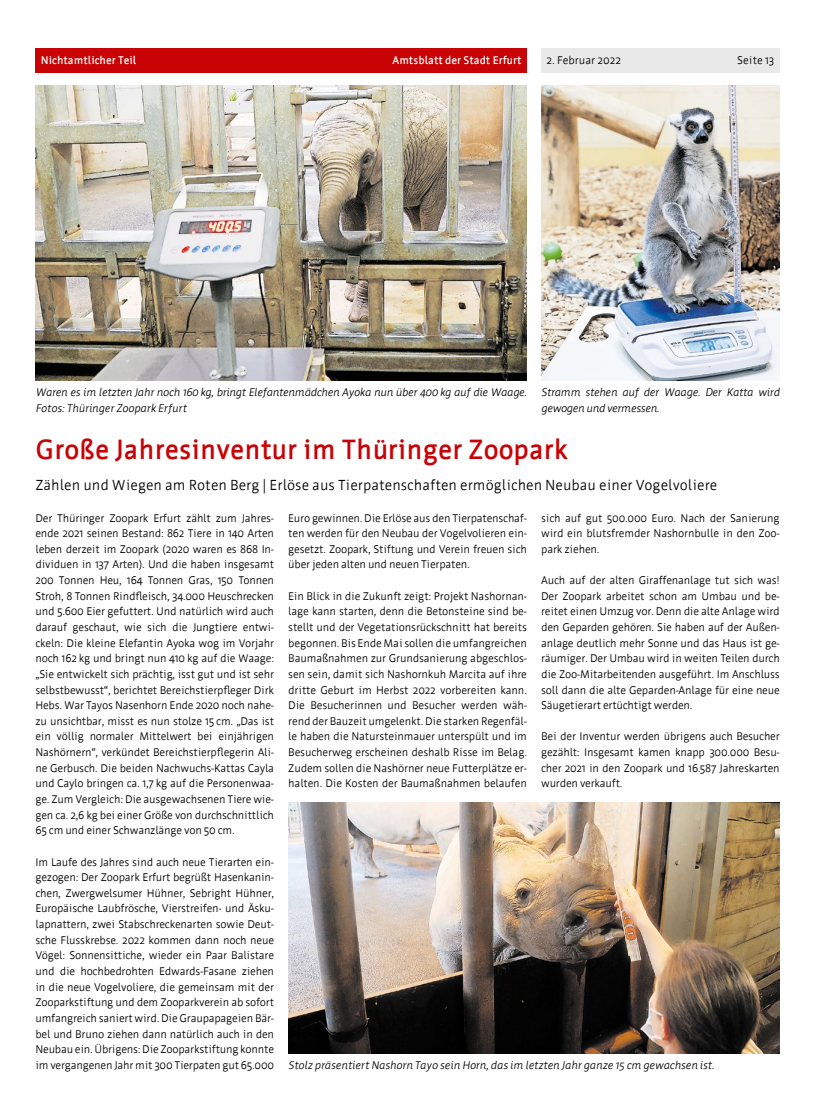
<style>
.page{position:relative;width:833px;height:1117px;background:#fff}
.page>*{position:absolute;margin:0;border:0;box-sizing:border-box;transform-origin:0 0}
.H1-u1{font:700 27.5px "Werk";color:#c80205}
.P-uz{font:14.38px "Werk";color:#000}
.P-Normal{font:11px/15.6px "Werk";letter-spacing:-.02em;color:#000;text-align:justify}
.P-bu{font:italic 11px/15.6px "Werk";letter-spacing:-.035em;color:#000}
.t1{font:700 11px "Werk";color:#fff}
.P-Normal-2{font:11px "Werk";color:#000}
</style>
<div class="page">
<div style="left:541px;top:48px;width:239px;height:25px;background:#e9e9e9"></div>
<div style="left:35px;top:48px;width:492px;height:25px;background:#c80205"></div>
<img style="left:35px;top:85px;width:492px;height:295px">
<img style="left:541px;top:85px;width:239px;height:295px">
<img style="left:288px;top:802px;width:492px;height:250px">
<p class="t1" style="left:41px;top:55px;width:97px">Nichtamtlicher Teil</p>
<p class="t1" style="left:392px;top:55px;width:131px">Amtsblatt der Stadt Erfurt</p>
<p class="P-Normal-2" style="left:546px;top:54px;width:76px">2. Februar 2022</p>
<p class="P-Normal" style="left:737px;top:53px;width:39px">Seite 13</p>
<p class="P-bu" style="left:35px;top:385px;width:493px">Waren es im letzten Jahr noch 160 kg, bringt Elefantenmädchen Ayoka nun über 400 kg auf die Waage.<br>Fotos: Thüringer Zoopark Erfurt</p>
<p class="P-bu" style="left:541px;top:385px;width:240px">Stramm stehen auf der Waage. Der Katta wird gewogen und vermessen.</p>
<h1 class="H1-u1" style="left:35px;top:434px;width:534px">Große Jahresinventur im Thüringer Zoopark</h1>
<p class="P-uz" style="left:35px;top:477px;width:683px">Zählen und Wiegen am Roten Berg | Erlöse aus Tierpatenschaften ermöglichen Neubau einer Vogelvoliere</p>
<p class="P-Normal" style="left:35px;top:510px;width:240px">Der Thüringer Zoopark Erfurt zählt zum Jahres&shy;ende 2021 seinen Bestand: 862 Tiere in 140 Arten leben derzeit im Zoopark (2020 waren es 868 In&shy;dividuen in 137 Arten). Und die haben insgesamt 200 Tonnen Heu, 164 Tonnen Gras, 150 Tonnen Stroh, 8 Tonnen Rindfleisch, 34.000 Heuschrecken und 5.600 Eier gefuttert. Und natürlich wird auch darauf geschaut, wie sich die Jungtiere entwi&shy;ckeln: Die kleine Elefantin Ayoka wog im Vorjahr noch 162 kg und bringt nun 410 kg auf die Waage: „Sie entwickelt sich prächtig, isst gut und ist sehr selbstbewusst“, berichtet Bereichstierpfleger Dirk Hebs. War Tayos Nasenhorn Ende 2020 noch nahe&shy;zu unsichtbar, misst es nun stolze 15 cm. „Das ist ein völlig normaler Mittelwert bei einjährigen Nashörnern“, verkündet Bereichstierpflegerin Ali&shy;ne Gerbusch. Die beiden Nachwuchs-Kattas Cayla und Caylo bringen ca. 1,7 kg auf die Personenwaa&shy;ge. Zum Vergleich: Die ausgewachsenen Tiere wie&shy;gen ca. 2,6 kg bei einer Größe von durchschnittlich 65 cm und einer Schwanzlänge von 50 cm.</p>
<p class="P-Normal" style="left:35px;top:853px;width:240px">Im Laufe des Jahres sind auch neue Tierarten ein&shy;gezogen: Der Zoopark Erfurt begrüßt Hasenkanin&shy;chen, Zwergwelsumer Hühner, Sebright Hühner, Europäische Laubfrösche, Vierstreifen- und Äsku&shy;lapnattern, zwei Stabschreckenarten sowie Deut&shy;sche Flusskrebse. 2022 kommen dann noch neue Vögel: Sonnensittiche, wieder ein Paar Balistare und die hochbedrohten Edwards-Fasane ziehen in die neue Vogelvoliere, die gemeinsam mit der Zooparkstiftung und dem Zooparkverein ab sofort umfangreich saniert wird. Die Graupapageien Bär&shy;bel und Bruno ziehen dann natürlich auch in den Neubau ein. Übrigens: Die Zooparkstiftung konnte im vergangenen Jahr mit 300 Tierpaten gut 65.000</p>
<p class="P-Normal" style="left:288px;top:510px;width:240px">Euro gewinnen. Die Erlöse aus den Tierpatenschaf&shy;ten werden für den Neubau der Vogelvolieren ein&shy;gesetzt. Zoopark, Stiftung und Verein freuen sich über jeden alten und neuen Tierpaten.</p>
<p class="P-Normal" style="left:288px;top:588px;width:240px">Ein Blick in die Zukunft zeigt: Projekt Nashornan&shy;lage kann starten, denn die Betonsteine sind be&shy;stellt und der Vegetationsrückschnitt hat bereits begonnen. Bis Ende Mai sollen die umfangreichen Baumaßnahmen zur Grundsanierung abgeschlos&shy;sen sein, damit sich Nashornkuh Marcita auf ihre dritte Geburt im Herbst 2022 vorbereiten kann.<br>Die Besucherinnen und Besucher werden wäh&shy;rend der Bauzeit umgelenkt. Die starken Regenfäl&shy;le haben die Natursteinmauer unterspült und im Besucherweg erscheinen deshalb Risse im Belag.<br>Zudem sollen die Nashörner neue Futterplätze er&shy;halten. Die Kosten der Baumaßnahmen belaufen</p>
<p class="P-Normal" style="left:541px;top:510px;width:240px">sich auf gut 500.000 Euro. Nach der Sanierung wird ein blutsfremder Nashornbulle in den Zoo&shy;park ziehen.</p>
<p class="P-Normal" style="left:541px;top:572px;width:240px">Auch auf der alten Giraffenanlage tut sich was!<br>Der Zoopark arbeitet schon am Umbau und be&shy;reitet einen Umzug vor. Denn die alte Anlage wird den Geparden gehören. Sie haben auf der Außen&shy;anlage deutlich mehr Sonne und das Haus ist ge&shy;räumiger. Der Umbau wird in weiten Teilen durch die Zoo-Mitarbeitenden ausgeführt. Im Anschluss soll dann die alte Geparden-Anlage für eine neue Säugetierart ertüchtigt werden.</p>
<p class="P-Normal" style="left:541px;top:728px;width:240px">Bei der Inventur werden übrigens auch Besucher gezählt: Insgesamt kamen knapp 300.000 Besu&shy;cher 2021 in den Zoopark und 16.587 Jahreskarten wurden verkauft.</p>
<p class="P-bu" style="left:288px;top:1056px;width:427px">Stolz präsentiert Nashorn Tayo sein Horn, das im letzten Jahr ganze 15 cm gewachsen ist.</p>
</div>
